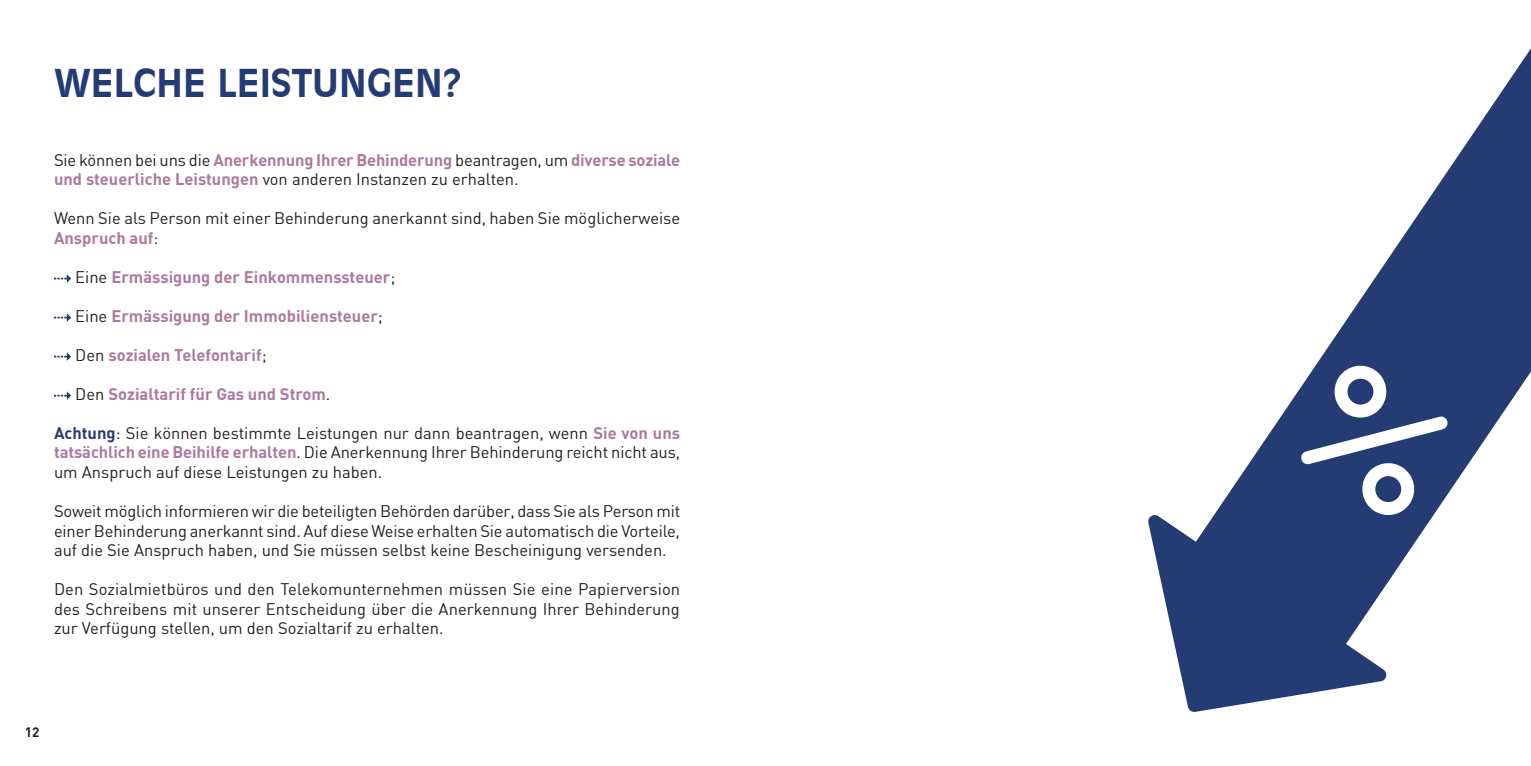
<style>
.page{position:relative;width:1531px;height:766px;background:#fff}
.page>*{position:absolute;margin:0;border:0;box-sizing:border-box;transform-origin:0 0}
.gros_titre{font:700 37.5px "Incised 901 BT";color:#253b73}
.texte_courant{font:16.5px/19.5px "DIN";color:#231f20;text-align:justify}
.texte_courant-2{font:700 16.5px/19.5px "DIN";color:#ac789f}
.t1{font:700 13.5px "DIN";color:#231f20}
.s1{font-weight:400;color:#231f20}
.s2{font-weight:700;color:#ac789f}
.s3{font-weight:700;color:#253b73}
</style>
<div class="page">
<svg style="left:54px;top:274px;width:17px;height:9px"></svg>
<svg style="left:54px;top:313px;width:17px;height:9px"></svg>
<svg style="left:54px;top:352px;width:17px;height:9px"></svg>
<svg style="left:54px;top:391px;width:17px;height:9px"></svg>
<svg style="left:1148px;top:48px;width:383px;height:664px"></svg>
<svg style="left:1345px;top:377px;width:30px;height:29px"></svg>
<p class="gros_titre" style="left:54px;top:60px;width:410px">WELCHE LEISTUNGEN?</p>
<p class="texte_courant-2" style="left:54px;top:149px;width:627px"><span class="s1">Sie können bei uns die</span> Anerkennung Ihrer Behinderung <span class="s1">beantragen, um</span> diverse soziale und steuerliche Leistungen <span class="s1">von anderen Instanzen zu erhalten.</span></p>
<p class="texte_courant" style="left:54px;top:208px;width:628px">Wenn Sie als Person mit einer Behinderung anerkannt sind, haben Sie möglicherweise<br><span class="s2">Anspruch auf</span>:</p>
<p class="texte_courant-2" style="left:75px;top:266px;width:322px"><span class="s1">Eine</span> Ermässigung der Einkommenssteuer<span class="s1">;</span></p>
<p class="texte_courant-2" style="left:75px;top:305px;width:309px"><span class="s1">Eine</span> Ermässigung der Immobiliensteuer<span class="s1">;</span></p>
<p class="texte_courant-2" style="left:75px;top:344px;width:193px"><span class="s1">Den</span> sozialen Telefontarif<span class="s1">;</span></p>
<p class="texte_courant-2" style="left:75px;top:383px;width:257px"><span class="s1">Den</span> Sozialtarif für Gas und Strom<span class="s1">.</span></p>
<p class="texte_courant" style="left:54px;top:423px;width:628px"><span class="s3">Achtung</span>: Sie können bestimmte Leistungen nur dann beantragen, wenn <span class="s2">Sie von uns tatsächlich eine Beihilfe erhalten</span>. Die Anerkennung Ihrer Behinderung reicht nicht aus, um Anspruch auf diese Leistungen zu haben.</p>
<p class="texte_courant" style="left:54px;top:501px;width:628px">Soweit möglich informieren wir die beteiligten Behörden darüber, dass Sie als Person mit einer Behinderung anerkannt sind. Auf diese Weise erhalten Sie automatisch die Vorteile, auf die Sie Anspruch haben, und Sie müssen selbst keine Bescheinigung versenden.</p>
<p class="texte_courant" style="left:54px;top:579px;width:628px">Den Sozialmietbüros und den Telekomunternehmen müssen Sie eine Papierversion des Schreibens mit unserer Entscheidung über die Anerkennung Ihrer Behinderung zur Verfügung stellen, um den Sozialtarif zu erhalten.</p>
<p class="t1" style="left:25px;top:723px;width:16px">12</p>
</div>
